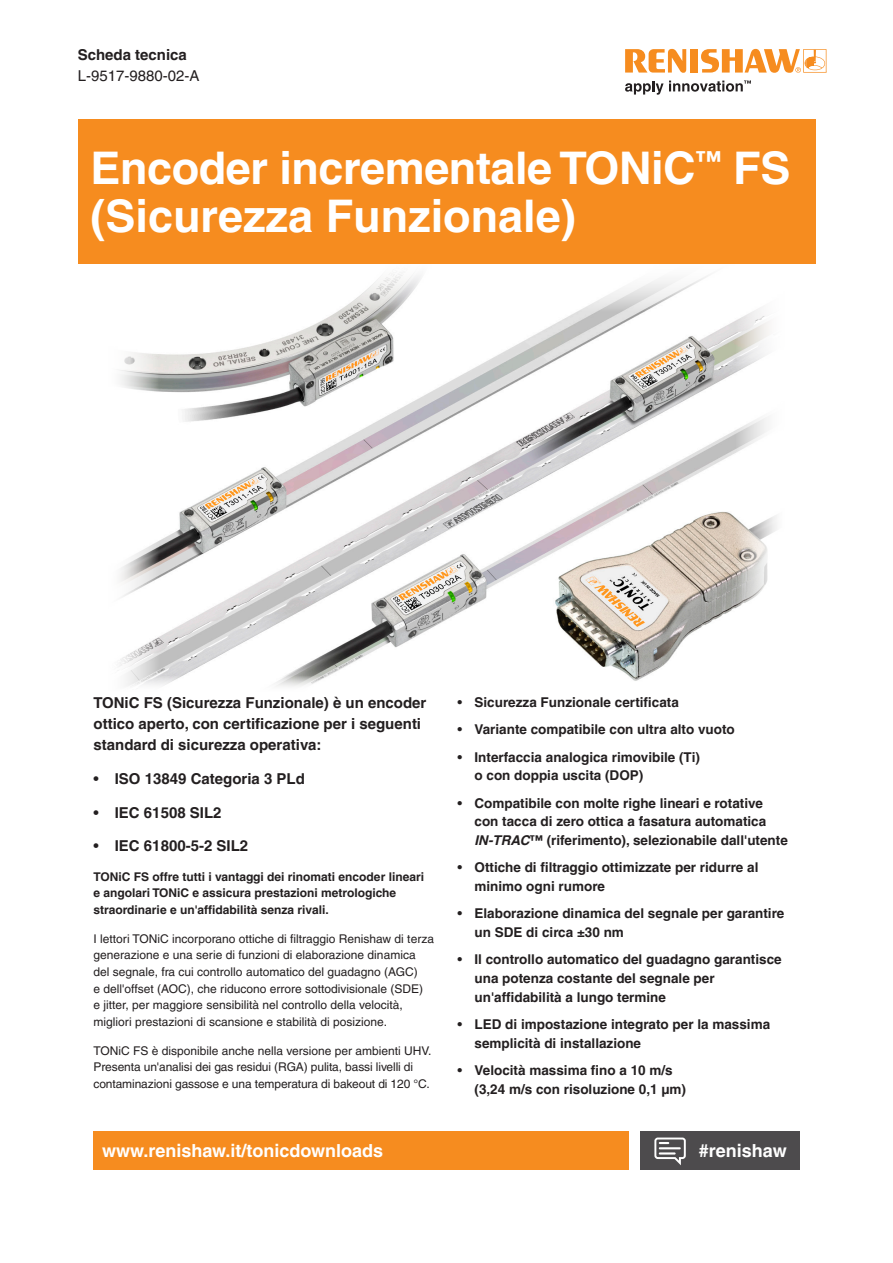
<style>
.page{position:relative;width:893px;height:1263px;background:#fff}
.page>*{position:absolute;margin:0;border:0;box-sizing:border-box;transform-origin:0 0}
.Headline_30pt_BOLD{font:700 45px/48px "Helvetica LT Pro";letter-spacing:-.01em;color:#fff}
.back_page_URL_white___hashtag{font:700 18px "Helvetica LT Pro";color:#fff}
._10pt_Body_Text_Bold{font:700 15px/21px "Helvetica LT Pro";color:#231f20}
.t1{font:15px "Helvetica LT Pro";color:#231f20}
.t2{font:700 13.5px/18.8px "Helvetica LT Pro";color:#231f20}
._8pt_Body_Text{font:12px/16.5px "Helvetica LT Pro";color:#231f20}
._8pt_Body_Text_Bold{font:700 12px/16.5px "Helvetica LT Pro";color:#231f20}
.s1{font-weight:400}
.s2{font-style:italic}
</style>
<div class="page">
<div style="left:639px;top:1131px;width:160px;height:38px;background:#4d4b4d"></div>
<svg style="left:654px;top:1137px;width:32px;height:28px"></svg>
<div style="left:78px;top:119px;width:737px;height:145px;background:#f68c1f"></div>
<div style="left:94px;top:1131px;width:535px;height:38px;background:#f68c1f"></div>
<img style="left:119px;top:274px;width:658px;height:413px">
<svg style="left:625px;top:49px;width:61px;height:24px"></svg>
<div style="left:690px;top:49px;width:8px;height:24px;background:#f68c1f"></div>
<svg style="left:701px;top:49px;width:125px;height:24px"></svg>
<svg style="left:625px;top:80px;width:126px;height:15px"></svg>
<p class="_10pt_Body_Text_Bold" style="left:78px;top:44px;width:111px">Scheda tecnica</p>
<p class="t1" style="left:78px;top:67px;width:123px">L-9517-9880-02-A</p>
<p class="Headline_30pt_BOLD" style="left:91px;top:144px;width:701px">Encoder incrementale TONiC<sup>™</sup> FS (Sicurezza Funzionale)</p>
<p class="_10pt_Body_Text_Bold" style="left:94px;top:692px;width:334px">TONiC FS (Sicurezza Funzionale) è un encoder ottico aperto, con certificazione per i seguenti standard di sicurezza operativa:</p>
<p class="_10pt_Body_Text_Bold" style="left:94px;top:768px;width:213px"><span class="s1">•</span> ISO 13849 Categoria 3 PLd</p>
<p class="_10pt_Body_Text_Bold" style="left:94px;top:802px;width:129px"><span class="s1">•</span> IEC 61508 SIL2</p>
<p class="_10pt_Body_Text_Bold" style="left:94px;top:836px;width:156px"><span class="s1">•</span> IEC 61800-5-2 SIL2</p>
<p class="_8pt_Body_Text_Bold" style="left:94px;top:868px;width:332px">TONiC FS offre tutti i vantaggi dei rinomati encoder lineari e angolari TONiC e assicura prestazioni metrologiche straordinarie e un'affidabilità senza rivali.</p>
<p class="_8pt_Body_Text" style="left:94px;top:930px;width:342px">I lettori TONiC incorporano ottiche di filtraggio Renishaw di terza generazione e una serie di funzioni di elaborazione dinamica del segnale, fra cui controllo automatico del guadagno (AGC)<br>e dell'offset (AOC), che riducono errore sottodivisionale (SDE)<br>e jitter, per maggiore sensibilità nel controllo della velocità, migliori prestazioni di scansione e stabilità di posizione.</p>
<p class="_8pt_Body_Text" style="left:94px;top:1042px;width:339px">TONiC FS è disponibile anche nella versione per ambienti UHV.<br>Presenta un'analisi dei gas residui (RGA) pulita, bassi livelli di contaminazioni gassose e una temperatura di bakeout di 120 °C.</p>
<p class="back_page_URL_white___hashtag" style="left:102px;top:1139px;width:283px">www.renishaw.it/tonicdownloads</p>
<p class="t2" style="left:458px;top:693px;width:223px"><span class="s1">•</span> Sicurezza Funzionale certificata</p>
<p class="t2" style="left:458px;top:720px;width:279px"><span class="s1">•</span> Variante compatibile con ultra alto vuoto</p>
<p class="t2" style="left:475px;top:747px;width:227px;text-indent:-17px"><span class="s1">•</span> Interfaccia analogica rimovibile (Ti) o con doppia uscita (DOP)</p>
<p class="t2" style="left:475px;top:793px;width:315px;text-indent:-17px"><span class="s1">•</span> Compatibile con molte righe lineari e rotative con tacca di zero ottica a fasatura automatica<br><span class="s2">IN-TRAC</span>™ (riferimento), selezionabile dall'utente</p>
<p class="t2" style="left:475px;top:858px;width:285px;text-indent:-17px"><span class="s1">•</span> Ottiche di filtraggio ottimizzate per ridurre al minimo ogni rumore</p>
<p class="t2" style="left:475px;top:904px;width:311px;text-indent:-17px"><span class="s1">•</span> Elaborazione dinamica del segnale per garantire un SDE di circa ±30 nm</p>
<p class="t2" style="left:475px;top:950px;width:309px;text-indent:-17px"><span class="s1">•</span> Il controllo automatico del guadagno garantisce una potenza costante del segnale per un'affidabilità a lungo termine</p>
<p class="t2" style="left:475px;top:1015px;width:297px;text-indent:-17px"><span class="s1">•</span> LED di impostazione integrato per la massima semplicità di installazione</p>
<p class="t2" style="left:475px;top:1061px;width:213px;text-indent:-17px"><span class="s1">•</span> Velocità massima fino a 10 m/s (3,24 m/s con risoluzione 0,1 μm)</p>
<h2 class="back_page_URL_white___hashtag" style="left:699px;top:1139px;width:89px">#renishaw</h2>
</div>
